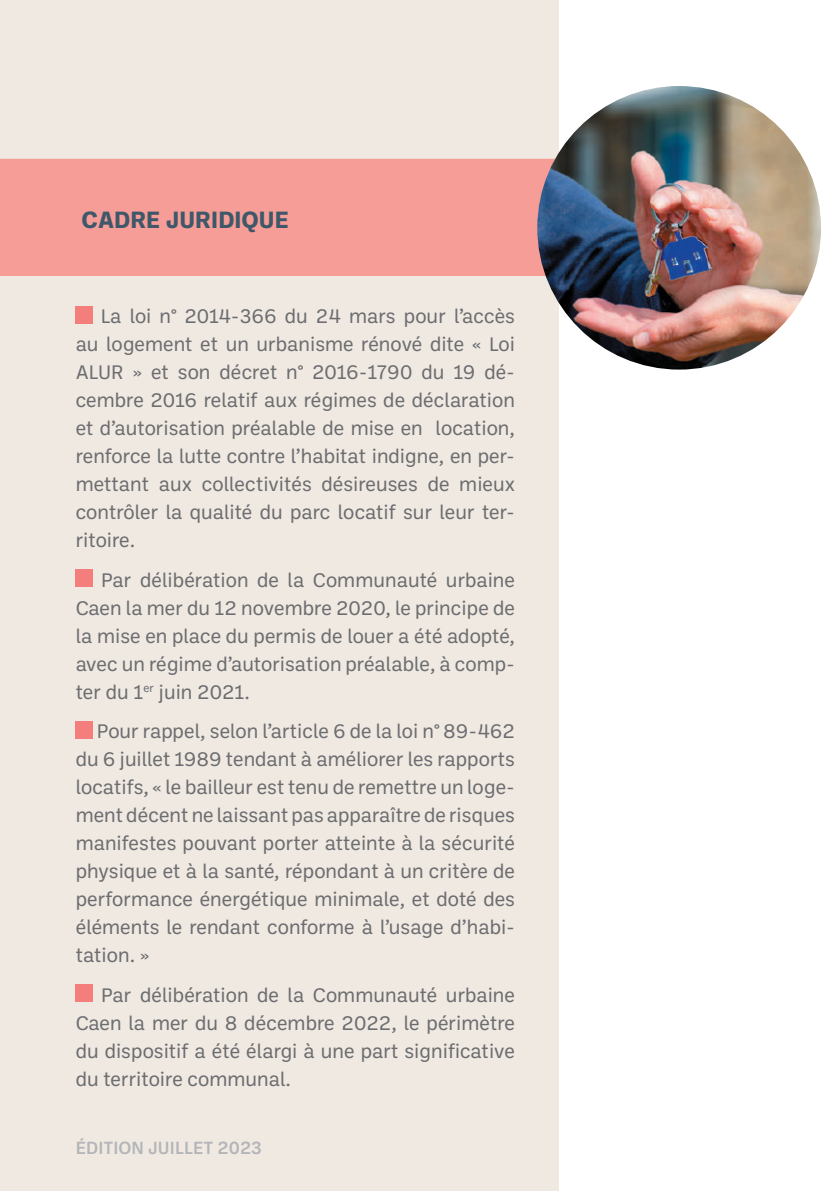
<style>
.page{position:relative;width:840px;height:1191px;background:#fff}
.page>*{position:absolute;margin:0;border:0;box-sizing:border-box;transform-origin:0 0}
.t1{font:700 24px "Ballinger";color:#3e586a}
.t2{font:20px/28px "Ballinger";color:#6c6d70;text-align:justify}
.t3{font:500 18px "Ballinger";color:#b4b5b8}
</style>
<div class="page">
<div style="left:0;top:0;width:557px;height:1191px;background:#f0e9e2"></div>
<div style="left:76px;top:306px;width:17px;height:17px;background:#f37e7b"></div>
<div style="left:76px;top:569px;width:17px;height:17px;background:#f37e7b"></div>
<div style="left:76px;top:721px;width:17px;height:17px;background:#f37e7b"></div>
<div style="left:76px;top:984px;width:17px;height:17px;background:#f37e7b"></div>
<div style="left:0;top:159px;width:554px;height:117px;background:#f69d97"></div>
<img style="left:537px;top:86px;width:283px;height:283px;border-radius:142px">
<p class="t1" style="left:81px;top:206px;width:209px">CADRE JURIDIQUE</p>
<p class="t2" style="left:76px;top:302px;width:440px;text-indent:25px">La loi n° 2014-366 du 24 mars pour l’accès au logement et un urbanisme rénové dite « Loi ALUR » et son décret n° 2016-1790 du 19 dé&shy;cembre 2016 relatif aux régimes de déclaration et d’autorisation préalable de mise en location, renforce la lutte contre l’habitat indigne, en per&shy;mettant aux collectivités désireuses de mieux contrôler la qualité du parc locatif sur leur ter&shy;ritoire.</p>
<p class="t2" style="left:76px;top:566px;width:440px;text-indent:25px">Par délibération de la Communauté urbaine Caen la mer du 12 novembre 2020, le principe de la mise en place du permis de louer a été adopté, avec un régime d’autorisation préalable, à comp&shy;ter du 1<sup>er</sup> juin 2021.</p>
<p class="t2" style="left:76px;top:717px;width:440px;text-indent:21px">Pour rappel, selon l’article 6 de la loi n° 89-462 du 6 juillet 1989 tendant à améliorer les rapports locatifs, « le bailleur est tenu de remettre un loge&shy;ment décent ne laissant pas apparaître de risques manifestes pouvant porter atteinte à la sécurité physique et à la santé, répondant à un critère de performance énergétique minimale, et doté des éléments le rendant conforme à l’usage d’habi&shy;tation. »</p>
<p class="t2" style="left:76px;top:980px;width:440px;text-indent:25px">Par délibération de la Communauté urbaine Caen la mer du 8 décembre 2022, le périmètre du dispositif a été élargi à une part significative du territoire communal.</p>
<p class="t3" style="left:76px;top:1138px;width:188px">ÉDITION JUILLET 2023</p>
</div>
